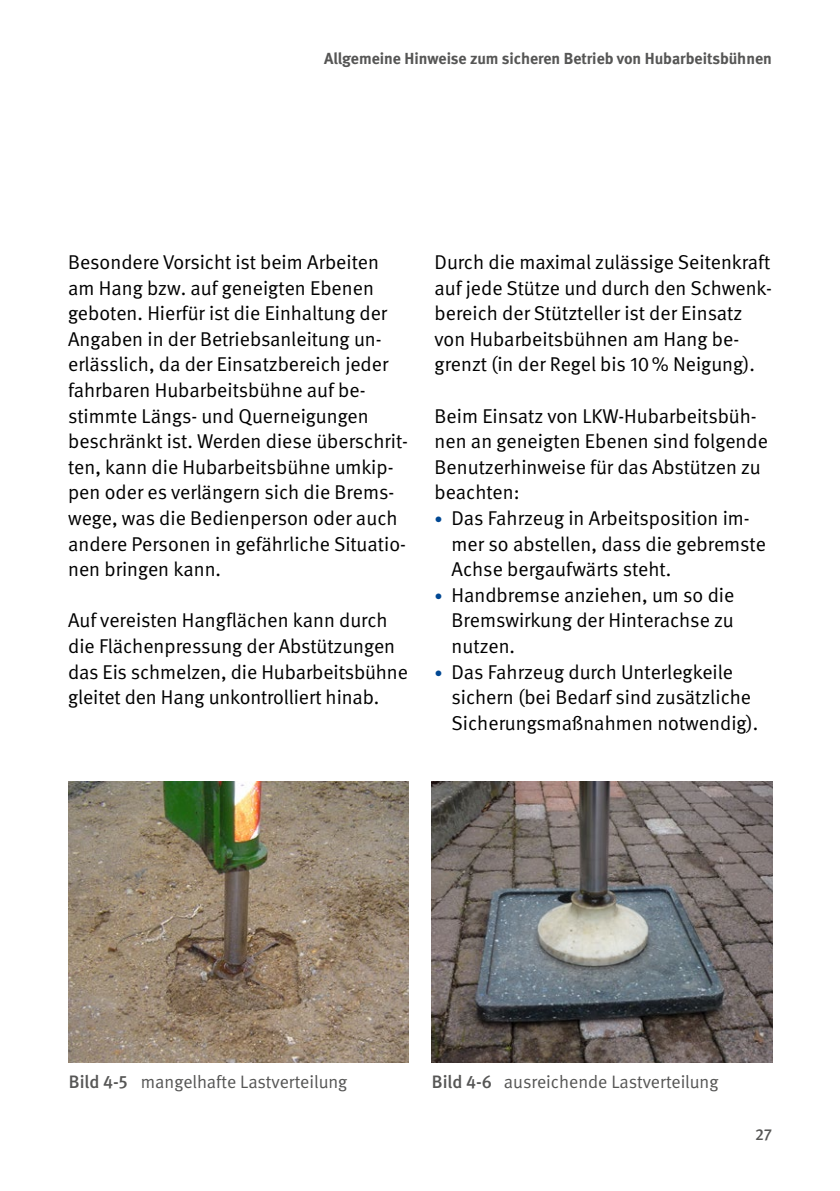
<style>
.page{position:relative;width:840px;height:1191px;background:#fff}
.page>*{position:absolute;margin:0;border:0;box-sizing:border-box;transform-origin:0 0}
.Fließtext_FT{font:20px/25.6px "DGUV Meta";color:#000}
.t1{font:18px "DGUV Meta";color:#565655}
.t2{font:700 16px "DGUV Meta";color:#565655}
.t3{font:500 16px "DGUV Meta";color:#565655}
.s1{font-size:16px;color:#004893}
.s2{font-weight:500}
</style>
<div class="page">
<img style="left:68px;top:781px;width:340px;height:282px">
<img style="left:431px;top:781px;width:340px;height:281px">
<p class="t2" style="left:324px;top:49px;width:449px">Allgemeine Hinweise zum sicheren Betrieb von Hubarbeitsbühnen</p>
<p class="Fließtext_FT" style="left:68px;top:250px;width:341px">Besondere Vorsicht ist beim Arbeiten am Hang bzw. auf geneigten Ebenen geboten. Hierfür ist die Einhaltung der Angaben in der Betriebsanleitung un&shy;erlässlich, da der Einsatzbereich jeder fahrbaren Hubarbeitsbühne auf be&shy;stimmte Längs- und Querneigungen beschränkt ist. Werden diese überschrit&shy;ten, kann die Hubarbeitsbühne umkip&shy;pen oder es verlängern sich die Brems&shy;wege, was die Bedienperson oder auch andere Personen in gefährliche Situatio&shy;nen bringen kann.</p>
<p class="Fließtext_FT" style="left:68px;top:608px;width:341px">Auf vereisten Hangflächen kann durch die Flächenpressung der Abstützungen das Eis schmelzen, die Hubarbeitsbühne gleitet den Hang unkontrolliert hinab.</p>
<p class="Fließtext_FT" style="left:434px;top:250px;width:338px">Durch die maximal zulässige Seitenkraft auf jede Stütze und durch den Schwenk&shy;bereich der Stützteller ist der Einsatz von Hubarbeitsbühnen am Hang be&shy;grenzt (in der Regel bis 10% Neigung).</p>
<p class="Fließtext_FT" style="left:434px;top:403px;width:335px">Beim Einsatz von LKW-Hubarbeitsbüh&shy;nen an geneigten Ebenen sind folgende<br>Benutzerhinweise für das Abstützen zu beachten:</p>
<p class="Fließtext_FT" style="left:451px;top:506px;width:316px;text-indent:-17px"><span class="s1">•</span> Das Fahrzeug in Arbeitsposition im&shy;mer so abstellen, dass die gebremste<br>Achse bergaufwärts steht.</p>
<p class="Fließtext_FT" style="left:451px;top:582px;width:284px;text-align:justify;text-indent:-17px"><span class="s1">•</span> Handbremse anziehen, um so die Bremswirkung der Hinterachse zu nutzen.</p>
<p class="Fließtext_FT" style="left:451px;top:659px;width:308px;text-indent:-17px"><span class="s1">•</span> Das Fahrzeug durch Unterlegkeile sichern (bei Bedarf sind zusätzliche<br>Sicherungsmaßnahmen notwendig).</p>
<p class="t1" style="left:69px;top:1071px;width:280px"><span class="s2">Bild 4-5</span> mangelhafte Lastverteilung</p>
<p class="t1" style="left:431px;top:1071px;width:288px"><span class="s2">Bild 4-6</span> ausreichende Lastverteilung</p>
<p class="t3" style="left:754px;top:1124px;width:18px">27</p>
</div>
